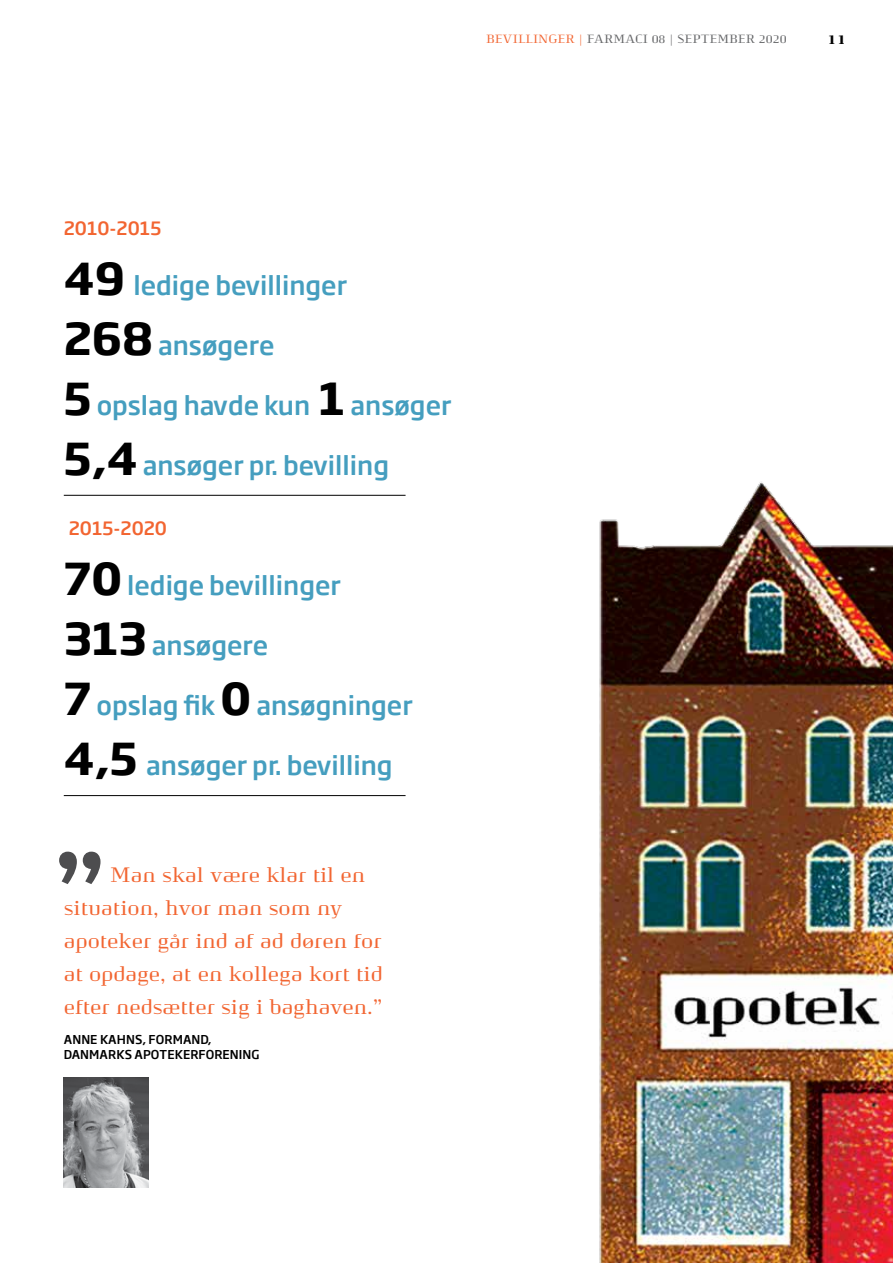
<style>
.page{position:relative;width:893px;height:1263px;background:#fff}
.page>*{position:absolute;margin:0;border:0;box-sizing:border-box;transform-origin:0 0}
.t1{font:900 99.75px "Pharma";color:#4d4d4f}
.t2{font:500 25.5px "Soho Gothic Pro";color:#459ebf}
.t3{font:21px/33px "Pharma";color:#f26531}
.t4{font:500 18px "Soho Gothic Pro";color:#f26531}
.t5{font:900 13.5px "Pharma";color:#000}
.t6{font:500 12px/15px "Soho Gothic Pro";letter-spacing:.005em;color:#000}
.t7{font:12px "Pharma";color:#636466}
.s1{color:#f26531}
.s2{font-weight:700;font-size:43.5px;color:#000}
</style>
<div class="page">
<img style="left:64px;top:1077px;width:85px;height:111px">
<img style="left:599px;top:481px;width:294px;height:782px">
<hr style="left:64px;top:495px;width:342px;height:1px;background:#000">
<hr style="left:64px;top:795px;width:342px;height:1px;background:#000">
<p class="t7" style="left:486px;top:32px;width:302px"><span class="s1">BEVILLINGER |</span> FARMACI 08 | SEPTEMBER 2020</p>
<p class="t5" style="left:827px;top:31px;width:20px">11</p>
<p class="t4" style="left:64px;top:214px;width:99px">2010-2015</p>
<p class="t2" style="left:64px;top:265px;width:285px"><span class="s2">49</span> ledige bevillinger</p>
<p class="t2" style="left:64px;top:325px;width:212px"><span class="s2">268</span> ansøgere</p>
<p class="t2" style="left:64px;top:385px;width:389px"><span class="s2">5</span> opslag havde kun <span class="s2">1</span> ansøger</p>
<p class="t2" style="left:64px;top:445px;width:327px"><span class="s2">5,4</span> ansøger pr. bevilling</p>
<p class="t4" style="left:69px;top:514px;width:100px">2015-2020</p>
<p class="t2" style="left:64px;top:565px;width:279px"><span class="s2">70</span> ledige bevillinger</p>
<p class="t2" style="left:64px;top:625px;width:206px"><span class="s2">313</span> ansøgere</p>
<p class="t2" style="left:64px;top:685px;width:350px"><span class="s2">7</span> opslag fik <span class="s2">0</span> ansøgninger</p>
<p class="t2" style="left:64px;top:745px;width:330px"><span class="s2">4,5</span> ansøger pr. bevilling</p>
<h1 class="t1" style="left:53px;top:828px;width:56px">”</h1>
<p class="t3" style="left:64px;top:858px;width:320px;text-indent:46px">Man skal være klar til en situation, hvor man som ny apoteker går ind af ad døren for at opdage, at en kollega kort tid efter nedsætter sig i baghaven.”</p>
<p class="t6" style="left:64px;top:1031px;width:197px">ANNE KAHNS, FORMAND,<br>DANMARKS APOTEKERFORENING</p>
</div>
